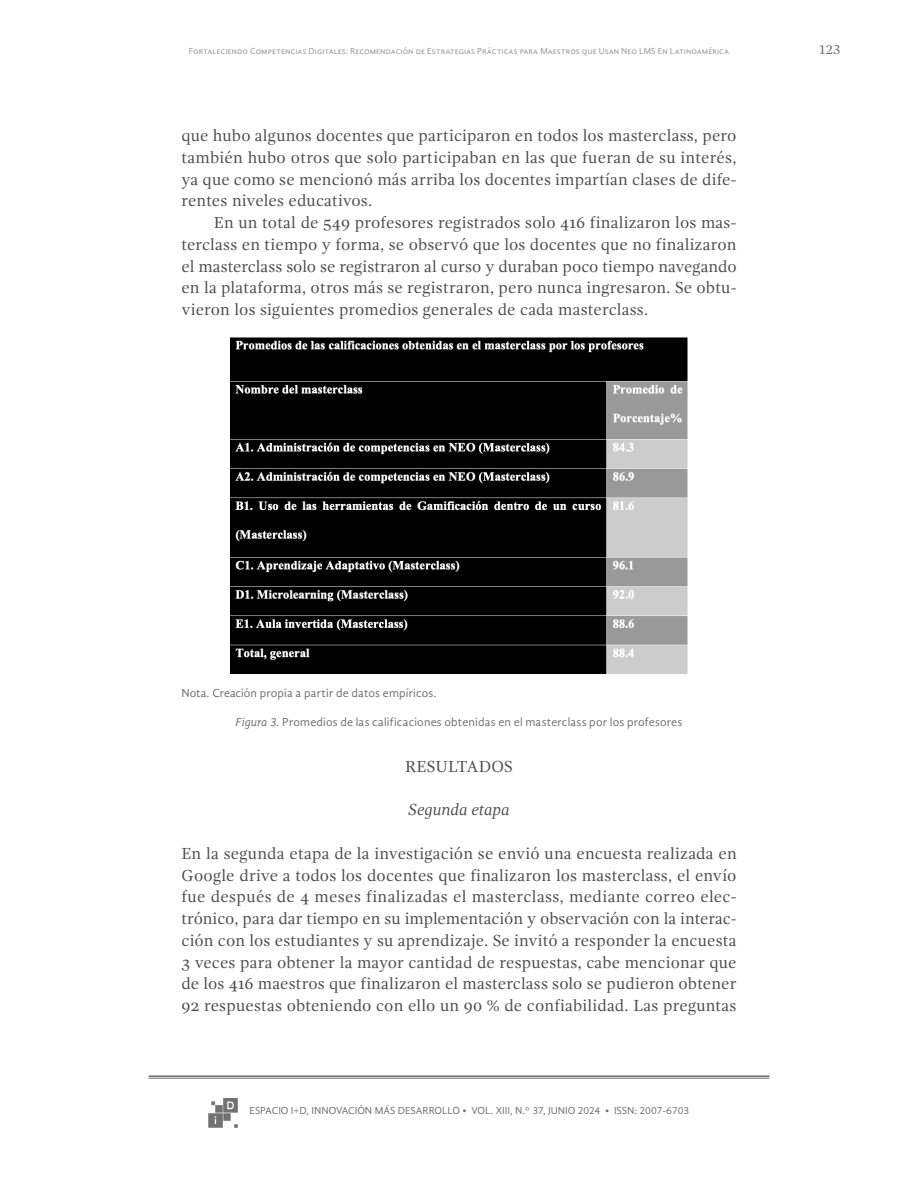
<style>
.page{position:relative;width:918px;height:1188px;background:#fff}
.page>*{position:absolute;margin:0;border:0;box-sizing:border-box;transform-origin:0 0}
.Párrafo_s{font:16.5px/21.8px "Gandhi Serif";letter-spacing:.01em;color:#4b4c4d;text-align:justify}
.Párrafo_p{font:16.5px/21.8px "Gandhi Serif";letter-spacing:.01em;color:#4b4c4d;text-align:justify}
.Subtitulo_1{font:italic 16.5px "Gandhi Serif";color:#4b4c4d}
.Título{font:16.5px "Gandhi Serif";letter-spacing:.015em;color:#4b4c4d}
.t1{font:13.5px "Gandhi Serif";color:#6c6d70}
.pie_de_foto{font:12px "Gandhi Sans";letter-spacing:.01em;color:#6c6d70}
.t2{font:10.5px "Gandhi Sans";color:#6c6d70}
.t3{font:9px "Gandhi Sans";color:#939598}
.s1{font-style:italic}
</style>
<div class="page">
<hr style="left:148px;top:1075px;width:622px;height:2px;background:#6c6d70">
<hr style="left:148px;top:1078px;width:622px;height:1px;background:#6c6d70">
<img style="left:208px;top:1098px;width:30px;height:29px">
<img style="left:230px;top:337px;width:458px;height:337px">
<p class="t3" style="left:189px;top:46px;width:542px">Fortaleciendo Competencias Digitales: Recomendación de Estrategias Prácticas para Maestros que Usan Neo LMS En Latinoamérica</p>
<p class="t1" style="left:818px;top:42px;width:24px">123</p>
<p class="Párrafo_s" style="left:181px;top:125px;width:557px">que hubo algunos docentes que participaron en todos los masterclass, pero también hubo otros que solo participaban en las que fueran de su interés, ya que como se mencionó más arriba los docentes impartían clases de dife&shy;rentes niveles educativos.</p>
<p class="Párrafo_s" style="left:181px;top:212px;width:557px;text-indent:32px">En un total de 549 profesores registrados solo 416 finalizaron los mas&shy;terclass en tiempo y forma, se observó que los docentes que no finalizaron el masterclass solo se registraron al curso y duraban poco tiempo navegando en la plataforma, otros más se registraron, pero nunca ingresaron. Se obtu&shy;vieron los siguientes promedios generales de cada masterclass.</p>
<p class="pie_de_foto" style="left:181px;top:686px;width:257px">Nota. Creación propia a partir de datos empíricos.</p>
<p class="pie_de_foto" style="left:236px;top:715px;width:448px"><span class="s1">Figura 3.</span> Promedios de las calificaciones obtenidas en el masterclass por los profesores</p>
<p class="Título" style="left:405px;top:757px;width:109px">RESULTADOS</p>
<p class="Subtitulo_1" style="left:408px;top:800px;width:103px">Segunda etapa</p>
<p class="Párrafo_p" style="left:181px;top:842px;width:557px">En la segunda etapa de la investigación se envió una encuesta realizada en Google drive a todos los docentes que finalizaron los masterclass, el envío fue después de 4 meses finalizadas el masterclass, mediante correo elec&shy;trónico, para dar tiempo en su implementación y observación con la interac&shy;ción con los estudiantes y su aprendizaje. Se invitó a responder la encuesta 3 veces para obtener la mayor cantidad de respuestas, cabe mencionar que de los 416 maestros que finalizaron el masterclass solo se pudieron obtener 92 respuestas obteniendo con ello un 90 % de confiabilidad. Las preguntas</p>
<p class="t2" style="left:250px;top:1105px;width:441px">ESPACIO I+D, INNOVACIÓN MÁS DESARROLLO • VOL. XIII, N.° 37, JUNIO 2024 • ISSN: 2007-6703</p>
</div>
